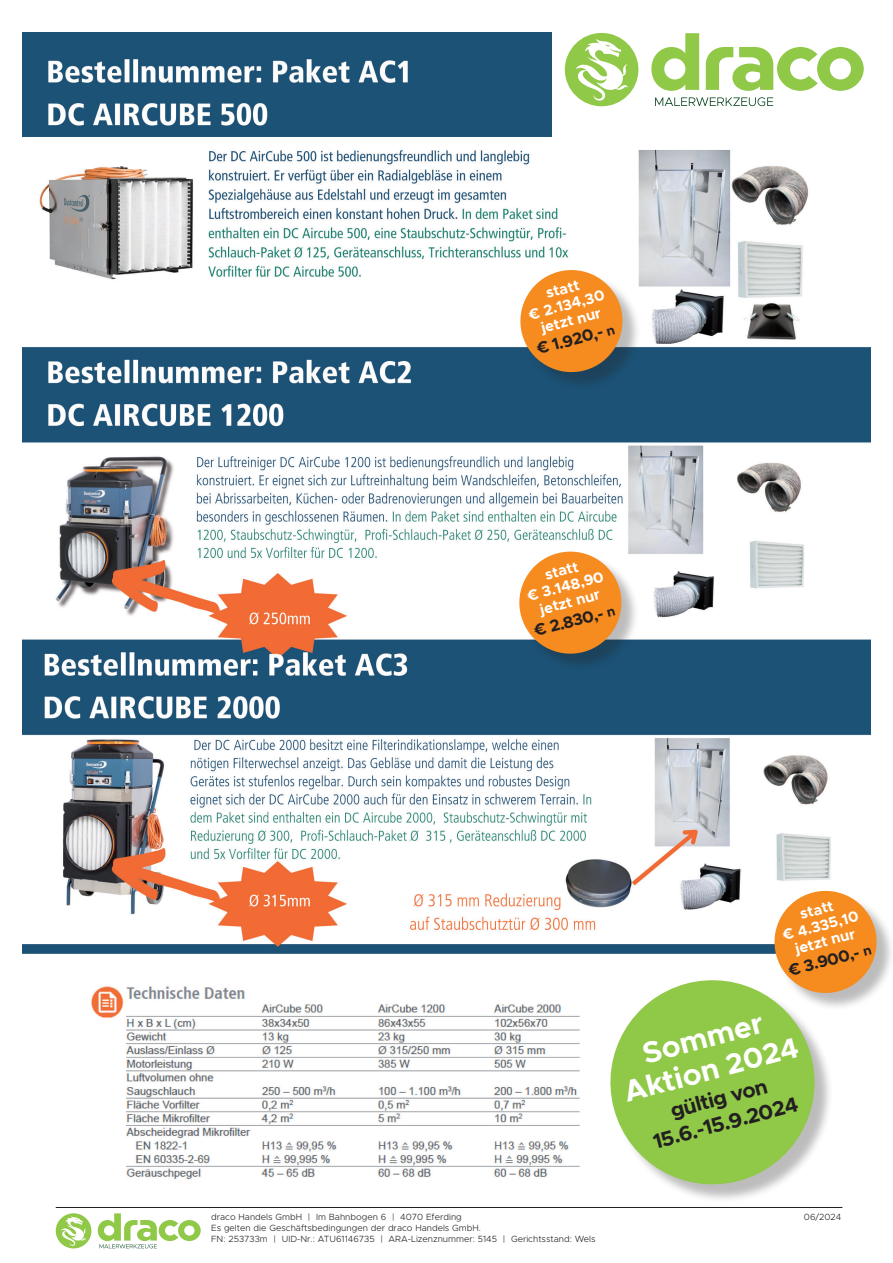
<style>
.page{position:relative;width:893px;height:1263px;background:#fff}
.page>*{position:absolute;margin:0;border:0;box-sizing:border-box;transform-origin:0 0}
.t1{font:700 30px/32.4px "Metropolis";color:#fff;text-align:center}
.t2{font:700 21px "Metropolis";color:#231f20}
.t3{font:700 16.5px "Metropolis";color:#231f20}
.t4{font:700 15px "Metropolis";color:#fff}
.t5{font:300 9px "Metropolis";color:#231f20}
.s1{font-size:13.5px}
.s2{font-size:28.8px}
</style>
<div class="page">
<img style="left:23px;top:32px;width:847px;height:1199px">
<hr style="left:56px;top:1207px;width:786px;height:1px;background:#231f20">
<svg style="left:98px;top:1213px;width:103px;height:35px"></svg>
<div style="left:56px;top:1213px;width:35px;height:35px;background:#90c848;border-radius:50%"></div>
<svg style="left:61px;top:1216px;width:25px;height:30px"></svg>
<div style="left:523px;top:272px;width:118px;height:118px;background:#231f20;opacity:.3"></div>
<svg style="left:515px;top:264px;width:113px;height:114px"></svg>
<div style="left:613px;top:983px;width:220px;height:220px;background:#231f20;opacity:.3"></div>
<svg style="left:599px;top:969px;width:227px;height:226px;fill:#90c848"></svg>
<div style="left:522px;top:554px;width:118px;height:118px;background:#231f20;opacity:.3"></div>
<svg style="left:514px;top:546px;width:113px;height:113px"></svg>
<div style="left:777px;top:893px;width:116px;height:118px;background:#231f20;opacity:.3"></div>
<svg style="left:769px;top:885px;width:113px;height:113px"></svg>
<div style="left:553px;top:7px;width:326px;height:137px;background:#fff"></div>
<svg style="left:651px;top:33px;width:213px;height:58px"></svg>
<svg style="left:655px;top:97px;width:118px;height:9px"></svg>
<div style="left:565px;top:33px;width:73px;height:73px;background:#90c848;border-radius:50%"></div>
<svg style="left:575px;top:39px;width:53px;height:62px"></svg>
<p class="t4" style="left:544px;top:284px;width:36px;rotate:-15deg">statt</p>
<p class="t4" style="left:527px;top:305px;width:79px;rotate:-15deg">€ 2.134,30</p>
<p class="t4" style="left:539px;top:319px;width:63px;rotate:-15deg">jetzt nur</p>
<p class="t3" style="left:535px;top:339px;width:81px;rotate:-15deg">€ 1.920,- <span class="s1">n</span></p>
<p class="t4" style="left:543px;top:566px;width:36px;rotate:-15deg">statt</p>
<p class="t4" style="left:526px;top:587px;width:80px;rotate:-15deg">€ 3.148,90</p>
<p class="t4" style="left:538px;top:600px;width:63px;rotate:-15deg">jetzt nur</p>
<p class="t3" style="left:532px;top:621px;width:84px;rotate:-15deg">€ 2.830,- <span class="s1">n</span></p>
<p class="t4" style="left:798px;top:905px;width:36px;rotate:-15deg">statt</p>
<p class="t4" style="left:781px;top:926px;width:79px;rotate:-15deg">€ 4.335,10</p>
<p class="t4" style="left:793px;top:940px;width:63px;rotate:-15deg">jetzt nur</p>
<p class="t3" style="left:787px;top:960px;width:86px;rotate:-15deg">€ 3.900,- <span class="s1">n</span></p>
<p class="t1" style="left:612px;top:1045px;width:181px;rotate:-15deg">Sommer<br>Aktion <span class="s2">2024</span></p>
<p class="t2" style="left:667px;top:1098px;width:101px;rotate:-15deg">gültig von</p>
<p class="t2" style="left:650px;top:1129px;width:151px;rotate:-15deg">15.6.-15.9.2024</p>
<p class="t5" style="left:211px;top:1211px;width:252px">draco Handels GmbH | Im Bahnbogen 6 | 4070 Eferding</p>
<p class="t5" style="left:804px;top:1211px;width:39px">06/2024</p>
<p class="t5" style="left:211px;top:1222px;width:271px">Es gelten die Geschäftsbedingungen der draco Handels GmbH.</p>
<p class="t5" style="left:211px;top:1233px;width:386px">FN: 253733m | UID-Nr.: ATU61146735 | ARA-Lizenznummer: 5145 | Gerichtsstand: Wels</p>
</div>
